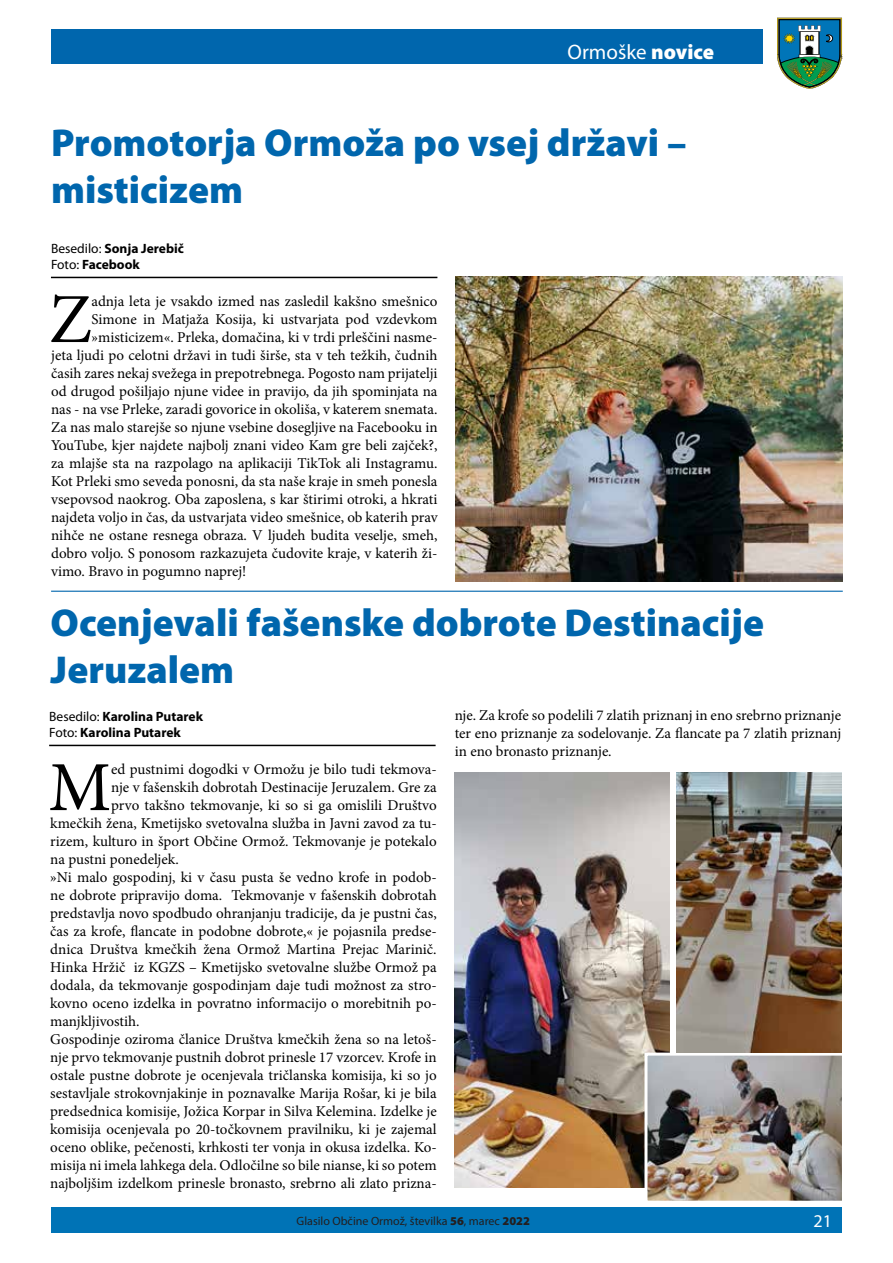
<style>
.page{position:relative;width:893px;height:1263px;background:#fff}
.page>*{position:absolute;margin:0;border:0;box-sizing:border-box;transform-origin:0 0}
.t1{font:70.35px "Minion Pro";color:#000}
.t2{font:900 39px/46.8px "Myriad Pro";color:#0066ad}
.t3{font:21px "Myriad Pro";color:#fff}
.t4{font:18px "Myriad Pro";color:#fff}
.t5{font:15px/18px "Minion Pro";color:#000;text-align:justify}
.t6{font:700 13.5px/16.2px "Myriad Pro";color:#000}
.t7{font:12px "Myriad Pro";color:#231f20}
.s1{font-weight:900}
.s2{font-weight:400}
</style>
<div class="page">
<div style="left:51px;top:30px;width:711px;height:34px;background:#0066ad"></div>
<div style="left:51px;top:1208px;width:791px;height:25px;background:#0073b6"></div>
<svg style="left:777px;top:18px;width:65px;height:71px"></svg>
<hr style="left:51px;top:277px;width:386px;height:1px;background:#000">
<img style="left:456px;top:277px;width:386px;height:304px">
<hr style="left:51px;top:591px;width:792px;height:1px;background:#0066ad">
<hr style="left:49px;top:745px;width:387px;height:1px;background:#000">
<img style="left:455px;top:772px;width:214px;height:415px">
<img style="left:648px;top:1056px;width:193px;height:144px">
<div style="left:644px;top:1052px;width:201px;height:152px;border:3px solid #fff"></div>
<img style="left:677px;top:772px;width:165px;height:280px">
<h3 class="t3" style="left:567px;top:41px;width:148px">Ormoške <span class="s1">novice</span></h3>
<h2 class="t2" style="left:51px;top:120px;width:637px">Promotorja Ormoža po vsej državi – misticizem</h2>
<p class="t6" style="left:51px;top:241px;width:134px"><span class="s2">Besedilo:</span> Sonja Jerebič<br><span class="s2">Foto:</span> Facebook</p>
<h1 class="t1" style="left:49px;top:272px;width:44px">Z</h1>
<p class="t5" style="left:91px;top:292px;width:348px">adnja leta je vsakdo izmed nas zasledil kakšno smešnico</p>
<p class="t5" style="left:91px;top:310px;width:348px">Simone in Matjaža Kosija, ki ustvarjata pod vzdevkom</p>
<p class="t5" style="left:91px;top:328px;width:348px">»misticizem«. Prleka, domačina, ki v trdi prleščini nasme-</p>
<p class="t5" style="left:51px;top:346px;width:388px">jeta ljudi po celotni državi in tudi širše, sta v teh težkih, čudnih</p>
<p class="t5" style="left:51px;top:364px;width:388px">časih zares nekaj svežega in prepotrebnega. Pogosto nam prijatelji</p>
<p class="t5" style="left:51px;top:382px;width:388px">od drugod pošiljajo njune videe in pravijo, da jih spominjata na</p>
<p class="t5" style="left:51px;top:400px;width:388px">nas - na vse Prleke, zaradi govorice in okoliša, v katerem snemata.</p>
<p class="t5" style="left:51px;top:418px;width:388px">Za nas malo starejše so njune vsebine dosegljive na Facebooku in</p>
<p class="t5" style="left:51px;top:436px;width:388px">YouTube, kjer najdete najbolj znani video Kam gre beli zajček?,</p>
<p class="t5" style="left:51px;top:454px;width:388px">za mlajše sta na razpolago na aplikaciji TikTok ali Instagramu.</p>
<p class="t5" style="left:51px;top:472px;width:388px">Kot Prleki smo seveda ponosni, da sta naše kraje in smeh ponesla</p>
<p class="t5" style="left:51px;top:490px;width:388px">vsepovsod naokrog. Oba zaposlena, s kar štirimi otroki, a hkrati</p>
<p class="t5" style="left:51px;top:508px;width:388px">najdeta voljo in čas, da ustvarjata video smešnice, ob katerih prav</p>
<p class="t5" style="left:51px;top:526px;width:388px">nihče ne ostane resnega obraza. V ljudeh budita veselje, smeh,</p>
<p class="t5" style="left:51px;top:544px;width:388px">dobro voljo. S ponosom razkazujeta čudovite kraje, v katerih ži-</p>
<p class="t5" style="left:51px;top:562px;width:197px">vimo. Bravo in pogumno naprej!</p>
<h2 class="t2" style="left:51px;top:600px;width:715px">Ocenjevali fašenske dobrote Destinacije<br>Jeruzalem</h2>
<p class="t6" style="left:49px;top:709px;width:155px"><span class="s2">Besedilo:</span> Karolina Putarek<br><span class="s2">Foto:</span> Karolina Putarek</p>
<h1 class="t1" style="left:48px;top:740px;width:64px">M</h1>
<p class="t5" style="left:111px;top:760px;width:327px">ed pustnimi dogodki v Ormožu je bilo tudi tekmova-</p>
<p class="t5" style="left:111px;top:778px;width:327px">nje v fašenskih dobrotah Destinacije Jeruzalem. Gre za</p>
<p class="t5" style="left:111px;top:796px;width:327px">prvo takšno tekmovanje, ki so si ga omislili Društvo</p>
<p class="t5" style="left:50px;top:814px;width:388px">kmečkih žena, Kmetijsko svetovalna služba in Javni zavod za tu-</p>
<p class="t5" style="left:50px;top:832px;width:388px">rizem, kulturo in šport Občine Ormož. Tekmovanje je potekalo</p>
<p class="t5" style="left:50px;top:850px;width:130px">na pustni ponedeljek.</p>
<p class="t5" style="left:50px;top:868px;width:388px">»Ni malo gospodinj, ki v času pusta še vedno krofe in podob-</p>
<p class="t5" style="left:50px;top:886px;width:388px">ne dobrote pripravijo doma. Tekmovanje v fašenskih dobrotah</p>
<p class="t5" style="left:50px;top:904px;width:388px">predstavlja novo spodbudo ohranjanju tradicije, da je pustni čas,</p>
<p class="t5" style="left:50px;top:922px;width:388px">čas za krofe, flancate in podobne dobrote,« je pojasnila predse-</p>
<p class="t5" style="left:50px;top:940px;width:388px">dnica Društva kmečkih žena Ormož Martina Prejac Marinič.</p>
<p class="t5" style="left:50px;top:958px;width:388px">Hinka Hržič iz KGZS – Kmetijsko svetovalne službe Ormož pa</p>
<p class="t5" style="left:50px;top:976px;width:388px">dodala, da tekmovanje gospodinjam daje tudi možnost za stro-</p>
<p class="t5" style="left:50px;top:994px;width:388px">kovno oceno izdelka in povratno informacijo o morebitnih po-</p>
<p class="t5" style="left:50px;top:1012px;width:91px">manjkljivostih.</p>
<p class="t5" style="left:50px;top:1030px;width:388px">Gospodinje oziroma članice Društva kmečkih žena so na letoš-</p>
<p class="t5" style="left:50px;top:1048px;width:388px">nje prvo tekmovanje pustnih dobrot prinesle 17 vzorcev. Krofe in</p>
<p class="t5" style="left:50px;top:1066px;width:388px">ostale pustne dobrote je ocenjevala tričlanska komisija, ki so jo</p>
<p class="t5" style="left:50px;top:1084px;width:388px">sestavljale strokovnjakinje in poznavalke Marija Rošar, ki je bila</p>
<p class="t5" style="left:50px;top:1102px;width:388px">predsednica komisije, Jožica Korpar in Silva Kelemina. Izdelke je</p>
<p class="t5" style="left:50px;top:1120px;width:388px">komisija ocenjevala po 20-točkovnem pravilniku, ki je zajemal</p>
<p class="t5" style="left:50px;top:1138px;width:388px">oceno oblike, pečenosti, krhkosti ter vonja in okusa izdelka. Ko-</p>
<p class="t5" style="left:50px;top:1156px;width:388px">misija ni imela lahkega dela. Odločilne so bile nianse, ki so potem</p>
<p class="t5" style="left:50px;top:1174px;width:388px">najboljšim izdelkom prinesle bronasto, srebrno ali zlato prizna-</p>
<p class="t5" style="left:455px;top:706px;width:388px">nje. Za krofe so podelili 7 zlatih priznanj in eno srebrno priznanje ter eno priznanje za sodelovanje. Za flancate pa 7 zlatih priznanj in eno bronasto priznanje.</p>
<p class="t7" style="left:297px;top:1214px;width:235px">Glasilo Občine Ormož, številka <span class="s1">56</span>, marec <span class="s1">2022</span></p>
<p class="t4" style="left:814px;top:1211px;width:20px">21</p>
</div>
